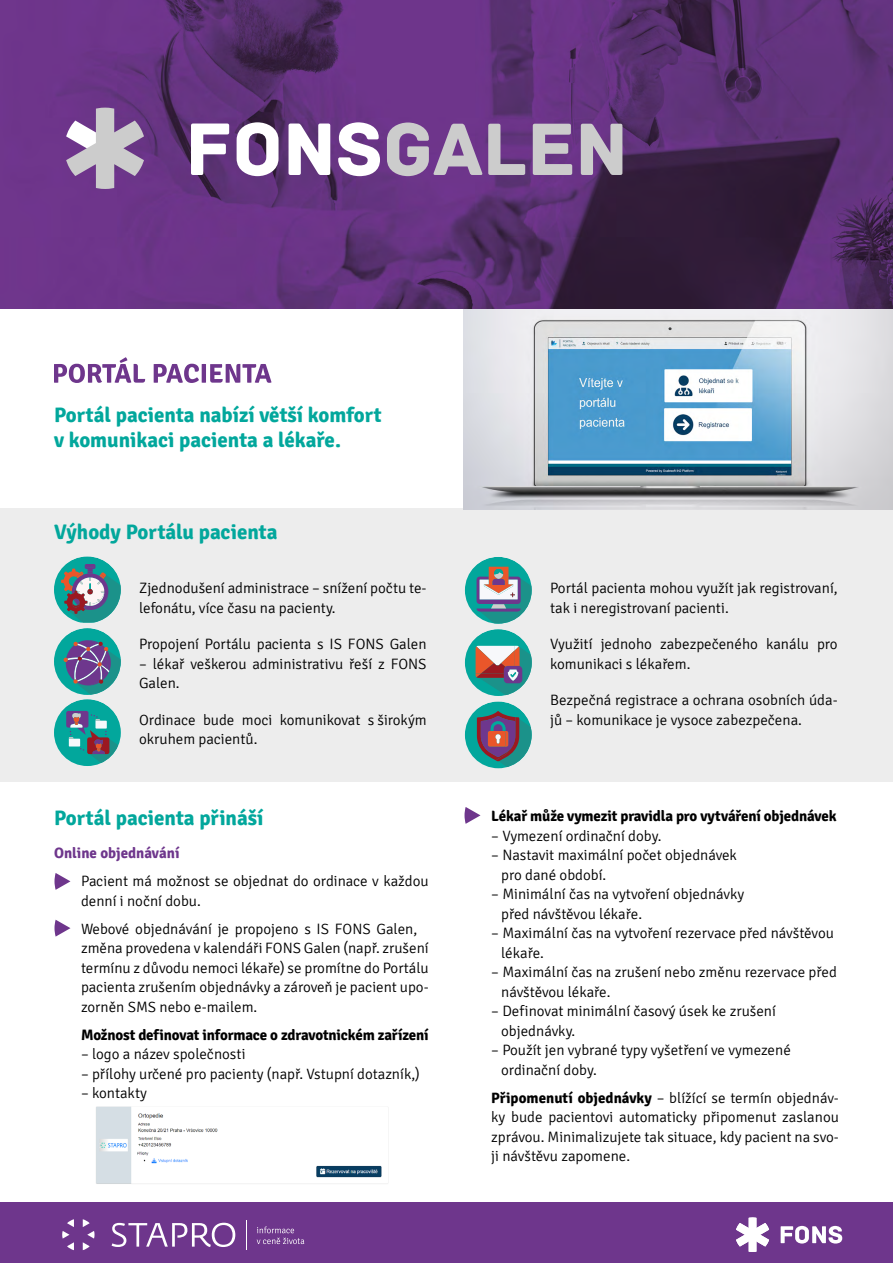
<style>
.page{position:relative;width:893px;height:1263px;background:#fff}
.page>*{position:absolute;margin:0;border:0;box-sizing:border-box;transform-origin:0 0}
.podnadpis{font:700 21px/25.2px "Signika";color:#02a79c}
.text{font:300 15px/19.5px "Signika";color:#000}
.t1{font:700 15px "Signika";letter-spacing:-.01em;color:#000}
.text-2{font:700 15px "Signika";color:#6e368c}
.s1{font-weight:700}
</style>
<div class="page">
<div style="left:0;top:1203px;width:893px;height:60px;background:#6e368c"></div>
<svg style="left:781px;top:1226px;width:61px;height:17px"></svg>
<svg style="left:736px;top:1217px;width:33px;height:35px"></svg>
<svg style="left:112px;top:1223px;width:123px;height:24px"></svg>
<svg style="left:83px;top:1219px;width:12px;height:31px"></svg>
<svg style="left:62px;top:1219px;width:12px;height:31px"></svg>
<svg style="left:257px;top:1226px;width:47px;height:18px"></svg>
<hr style="left:246px;top:1220px;width:1px;height:30px;background:#fff">
<div style="left:0;top:509px;width:893px;height:273px;background:#ededed"></div>
<img style="left:463px;top:308px;width:430px;height:202px">
<img style="left:0;top:0;width:893px;height:308px">
<svg style="left:66px;top:108px;width:78px;height:81px;background:#a58db2"></svg>
<svg style="left:191px;top:124px;width:38px;height:51px"></svg>
<svg style="left:237px;top:122px;width:42px;height:54px"></svg>
<svg style="left:289px;top:124px;width:41px;height:51px"></svg>
<svg style="left:338px;top:122px;width:42px;height:54px"></svg>
<svg style="left:387px;top:122px;width:235px;height:54px;background:#9d84aa"></svg>
<svg style="left:465px;top:557px;width:67px;height:211px"></svg>
<svg style="left:54px;top:556px;width:67px;height:66px"></svg>
<svg style="left:54px;top:628px;width:67px;height:138px"></svg>
<svg style="left:55px;top:873px;width:15px;height:17px"></svg>
<svg style="left:464px;top:807px;width:16px;height:17px"></svg>
<svg style="left:55px;top:920px;width:15px;height:16px"></svg>
<img style="left:96px;top:1106px;width:292px;height:78px">
<svg style="left:54px;top:357px;width:91px;height:26px"></svg>
<svg style="left:154px;top:364px;width:118px;height:19px"></svg>
<p class="podnadpis" style="left:54px;top:402px;width:329px">Portál pacienta nabízí větší komfort v komunikaci pacienta a lékaře.</p>
<p class="podnadpis" style="left:54px;top:519px;width:225px">Výhody Portálu pacienta</p>
<p class="text" style="left:139px;top:579px;width:289px">Zjednodušení administrace – snížení počtu te&shy;lefonátu, více času na pacienty.</p>
<p class="text" style="left:139px;top:635px;width:289px">Propojení Portálu pacienta s IS FONS Galen</p>
<p class="text" style="left:139px;top:654px;width:289px">– lékař veškerou administrativu řeší z FONS<br>Galen.</p>
<p class="text" style="left:139px;top:710px;width:289px">Ordinace bude moci komunikovat s širokým okruhem pacientů.</p>
<p class="podnadpis" style="left:54px;top:805px;width:211px">Portál pacienta přináší</p>
<p class="text-2" style="left:54px;top:844px;width:127px">Online objednávání</p>
<p class="text" style="left:81px;top:872px;width:349px">Pacient má možnost se objednat do ordinace v každou denní i noční dobu.</p>
<p class="text" style="left:81px;top:919px;width:349px;text-align:justify">Webové objednávání je propojeno s IS FONS Galen, → změna provedena v kalendáři FONS Galen (např. zrušení termínu z důvodu nemoci lékaře) se promítne do Portálu pacienta zrušením objednávky a zároveň je pacient upo&shy;zorněn SMS nebo e-mailem.</p>
<p class="t1" style="left:81px;top:1026px;width:349px">Možnost definovat informace o zdravotnickém zařízení</p>
<p class="text" style="left:81px;top:1045px;width:166px">– logo a název společnosti</p>
<p class="text" style="left:81px;top:1064px;width:340px">– přílohy určené pro pacienty (např. Vstupní dotazník,)</p>
<p class="text" style="left:81px;top:1084px;width:67px">– kontakty</p>
<p class="text" style="left:550px;top:579px;width:289px">Portál pacienta mohou využít jak registrovaní, tak i neregistrovaní pacienti.</p>
<p class="text" style="left:550px;top:635px;width:289px">Využití jednoho zabezpečeného kanálu pro komunikaci s lékařem.</p>
<p class="text" style="left:550px;top:691px;width:289px">Bezpečná registrace a ochrana osobních úda&shy;jů – komunikace je vysoce zabezpečena.</p>
<p class="t1" style="left:491px;top:807px;width:347px">Lékař může vymezit pravidla pro vytváření objednávek</p>
<p class="text" style="left:491px;top:826px;width:172px">– Vymezení ordinační doby.</p>
<p class="text" style="left:501px;top:845px;width:237px;text-indent:-10px">– Nastavit maximální počet objednávek pro dané období.</p>
<p class="text" style="left:501px;top:884px;width:245px;text-indent:-10px">– Minimální čas na vytvoření objednávky před návštěvou lékaře.</p>
<p class="text" style="left:501px;top:923px;width:334px;text-indent:-10px">– Maximální čas na vytvoření rezervace před návštěvou lékaře.</p>
<p class="text" style="left:501px;top:962px;width:337px;text-indent:-10px">– Maximální čas na zrušení nebo změnu rezervace před návštěvou lékaře.</p>
<p class="text" style="left:501px;top:1001px;width:276px;text-indent:-10px">– Definovat minimální časový úsek ke zrušení objednávky.</p>
<p class="text" style="left:501px;top:1040px;width:291px;text-indent:-10px">– Použít jen vybrané typy vyšetření ve vymezené ordinační doby.</p>
<p class="text" style="left:491px;top:1088px;width:349px;text-align:justify"><span class="s1">Připomenutí objednávky</span> – blížící se termín objednáv&shy;ky bude pacientovi automaticky připomenut zaslanou zprávou. Minimalizujete tak situace, kdy pacient na svo&shy;ji návštěvu zapomene.</p>
</div>
